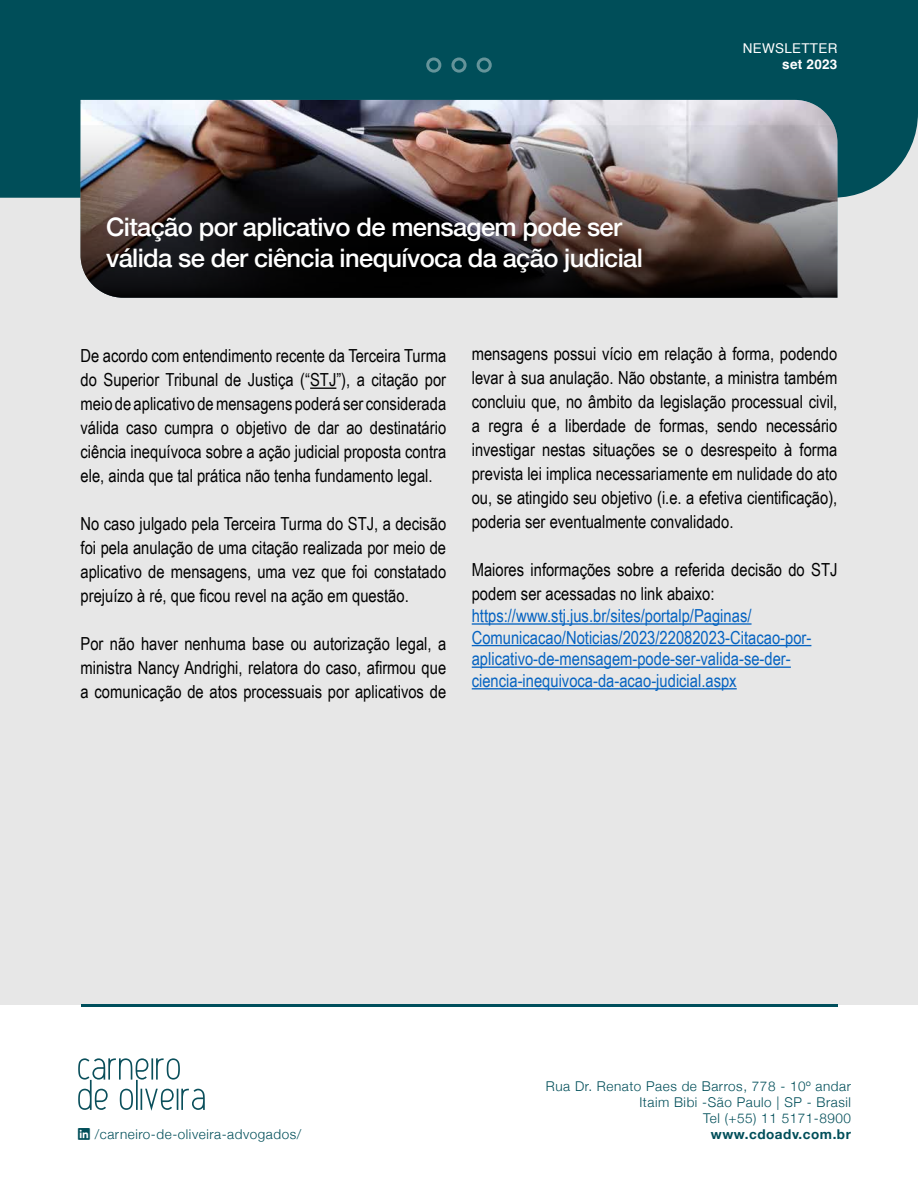
<style>
.page{position:relative;width:918px;height:1188px;background:#fff}
.page>*{position:absolute;margin:0;border:0;box-sizing:border-box;transform-origin:0 0}
.t1{font:500 25.5px/30.6px "Helvetica Neue";letter-spacing:-.025em;color:#fff}
.t2{font:18px/24px "Arial Narrow";color:#000;text-align:justify}
.t3{font:18px/21.6px "Arial Narrow";color:#0563c1}
.t4{font:300 13.5px/16.2px "Helvetica Neue";letter-spacing:.04em;color:#004e59;text-align:right}
.t5{font:700 13.5px "Helvetica Neue";letter-spacing:.04em;color:#004e59}
.t6{font:13.5px "Helvetica";letter-spacing:.02em;color:#fff}
.t7{font:700 13.5px "Helvetica";letter-spacing:.02em;color:#fff}
</style>
<div class="page">
<div style="left:0;top:13px;width:918px;height:992px;background:#e7e7e7"></div>
<div style="left:0;top:0;width:918px;height:198px;background:#004e59"></div>
<img style="left:81px;top:100px;width:756px;height:25px">
<img style="left:81px;top:125px;width:756px;height:173px">
<hr style="left:81px;top:1004px;width:756px;height:2px;background:#004f5c">
<svg style="left:310px;top:388px;width:26px;height:1px"></svg>
<hr style="left:472px;top:623px;width:280px;height:2px;background:#0563c1">
<hr style="left:472px;top:645px;width:339px;height:1px;background:#0563c1">
<hr style="left:472px;top:667px;width:319px;height:1px;background:#0563c1">
<hr style="left:472px;top:688px;width:265px;height:1px;background:#0563c1">
<svg style="left:78px;top:1058px;width:127px;height:53px"></svg>
<div style="left:451px;top:58px;width:16px;height:15px;border:3px solid #fff;border-radius:50%"></div>
<div style="left:477px;top:58px;width:15px;height:15px;border:3px solid #fff;border-radius:50%"></div>
<div style="left:426px;top:58px;width:15px;height:15px;border:3px solid #fff;border-radius:50%"></div>
<h1 class="t1" style="left:106px;top:210px;width:538px">Citação por aplicativo de mensagem pode ser válida se der ciência inequívoca da ação judicial</h1>
<p class="t6" style="left:743px;top:38px;width:96px">NEWSLETTER</p>
<p class="t7" style="left:782px;top:56px;width:57px">set 2023</p>
<p class="t2" style="left:81px;top:343px;width:367px">De acordo com entendimento recente da Terceira Turma do Superior Tribunal de Justiça (“STJ”), a citação por meio de aplicativo de mensagens poderá ser considerada válida caso cumpra o objetivo de dar ao destinatário ciência inequívoca sobre a ação judicial proposta contra ele, ainda que tal prática não tenha fundamento legal.</p>
<p class="t2" style="left:81px;top:511px;width:367px">No caso julgado pela Terceira Turma do STJ, a decisão foi pela anulação de uma citação realizada por meio de aplicativo de mensagens, uma vez que foi constatado prejuízo à ré, que ficou revel na ação em questão.</p>
<p class="t2" style="left:81px;top:631px;width:367px">Por não haver nenhuma base ou autorização legal, a ministra Nancy Andrighi, relatora do caso, afirmou que a comunicação de atos processuais por aplicativos de</p>
<p class="t2" style="left:472px;top:341px;width:367px">mensagens possui vício em relação à forma, podendo levar à sua anulação. Não obstante, a ministra também concluiu que, no âmbito da legislação processual civil, a regra é a liberdade de formas, sendo necessário investigar nestas situações se o desrespeito à forma prevista lei implica necessariamente em nulidade do ato ou, se atingido seu objetivo (i.e. a efetiva cientificação), poderia ser eventualmente convalidado.</p>
<p class="t2" style="left:472px;top:557px;width:367px">Maiores informações sobre a referida decisão do STJ podem ser acessadas no link abaixo:</p>
<p class="t3" style="left:472px;top:604px;width:341px">https://www.stj.jus.br/sites/portalp/Paginas/ Comunicacao/Noticias/2023/22082023-Citacao-por&shy;aplicativo-de-mensagem-pode-ser-valida-se-der&shy;ciencia-inequivoca-da-acao-judicial.aspx</p>
<p class="t4" style="left:546px;top:1077px;width:307px">Rua Dr. Renato Paes de Barros, 778 - 10º andar<br>Itaim Bibi -São Paulo | SP - Brasil<br>Tel (+55) 11 5171-8900</p>
<p class="t4" style="left:95px;top:1126px;width:208px">/carneiro-de-oliveira-advogados/</p>
<p class="t5" style="left:711px;top:1124px;width:142px">www.cdoadv.com.br</p>
</div>
